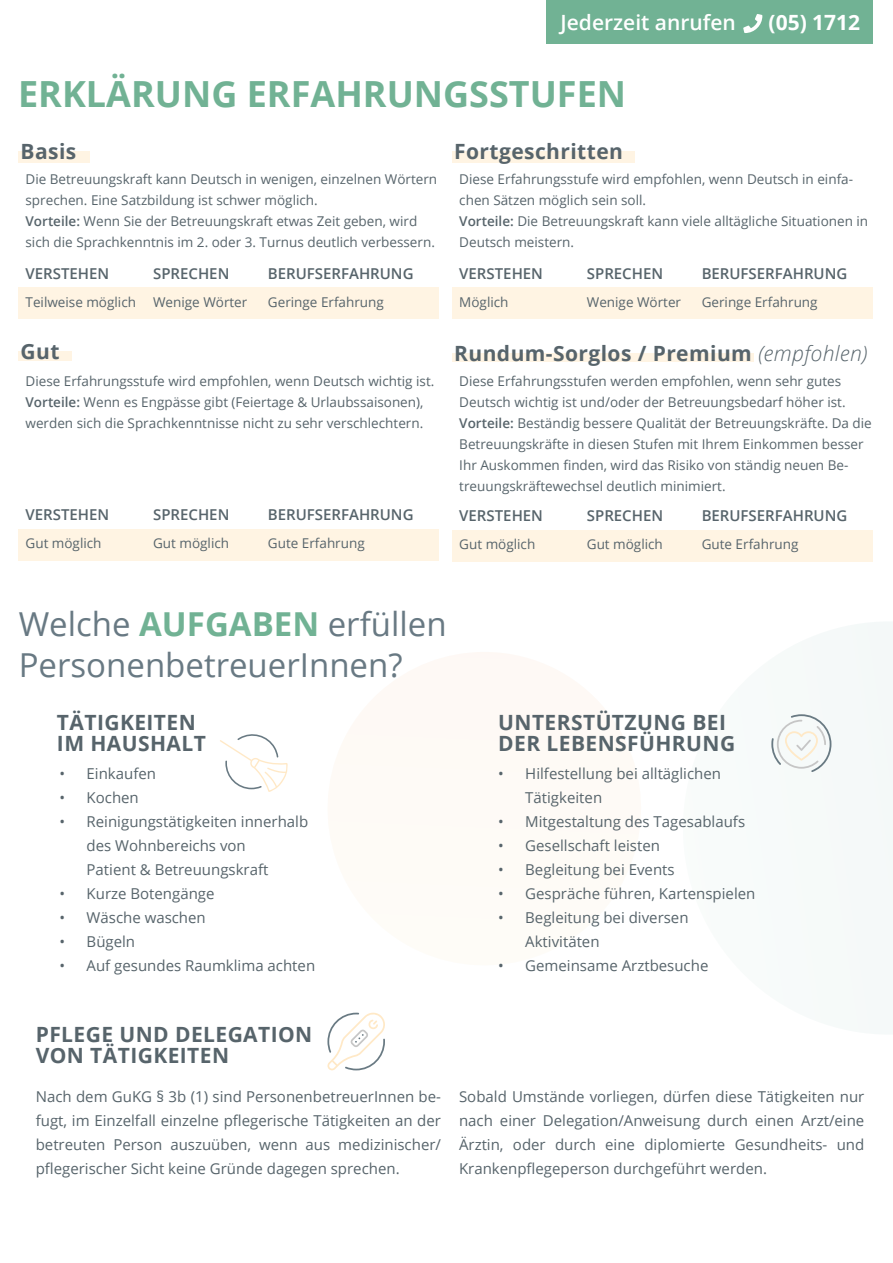
<style>
.page{position:relative;width:893px;height:1263px;background:#fff}
.page>*{position:absolute;margin:0;border:0;box-sizing:border-box;transform-origin:0 0}
.t1{font:700 36px "Open Sans";color:#71b294}
.t2{font:33px/40.5px "Open Sans";color:#687983}
.t3{font:700 21px/20.9px "Open Sans";letter-spacing:.02em;color:#57646b}
.t4{font:600 21px "Open Sans";color:#fff}
.t5{font:700 21px "Open Sans";color:#fff}
.t6{font:15px/24px "Open Sans";color:#57646b}
.t7{font:600 15px "Open Sans";color:#57646b}
.t8{font:13.5px/21px "Open Sans";color:#57646b}
.s1{font-weight:600}
.s2{font-weight:300;font-style:italic}
.s3{font-weight:700;color:#71b294}
</style>
<div class="page">
<div style="left:812px;top:622px;width:81px;height:260px;background:#f5f9f9"></div>
<div style="left:18px;top:151px;width:71px;height:12px;background:#fff4e3"></div>
<div style="left:18px;top:288px;width:421px;height:31px;background:#fff4e3"></div>
<div style="left:452px;top:151px;width:183px;height:12px;background:#fff4e3"></div>
<div style="left:452px;top:288px;width:421px;height:31px;background:#fff4e3"></div>
<div style="left:18px;top:351px;width:53px;height:10px;background:#fff4e3"></div>
<div style="left:18px;top:529px;width:421px;height:31px;background:#fff4e3"></div>
<div style="left:452px;top:353px;width:301px;height:8px;background:#fff4e3"></div>
<div style="left:452px;top:530px;width:421px;height:31px;background:#fff4e3"></div>
<svg style="left:771px;top:714px;width:60px;height:58px"></svg>
<svg style="left:220px;top:734px;width:68px;height:58px"></svg>
<svg style="left:327px;top:1012px;width:58px;height:58px"></svg>
<div style="left:547px;top:0;width:326px;height:44px;background:#71b294"></div>
<svg style="left:743px;top:14px;width:19px;height:19px"></svg>
<h3 class="t4" style="left:561px;top:8px;width:177px">Jederzeit anrufen</h3>
<h3 class="t5" style="left:769px;top:7px;width:93px">(05) 1712</h3>
<h1 class="t1" style="left:18px;top:68px;width:609px">ERKLÄRUNG ERFAHRUNGSSTUFEN</h1>
<h3 class="t3" style="left:21px;top:140px;width:57px">Basis</h3>
<p class="t8" style="left:26px;top:168px;width:413px">Die Betreuungskraft kann Deutsch in wenigen, einzelnen Wörtern sprechen. Eine Satzbildung ist schwer möglich.<br><span class="s1">Vorteile:</span> Wenn Sie der Betreuungskraft etwas Zeit geben, wird sich die Sprachkenntnis im 2. oder 3. Turnus deutlich verbessern.</p>
<p class="t7" style="left:26px;top:263px;width:85px">VERSTEHEN</p>
<p class="t7" style="left:153px;top:263px;width:78px">SPRECHEN</p>
<p class="t7" style="left:268px;top:263px;width:147px">BERUFSERFAHRUNG</p>
<p class="t8" style="left:26px;top:291px;width:112px">Teilweise möglich</p>
<p class="t8" style="left:153px;top:291px;width:96px">Wenige Wörter</p>
<p class="t8" style="left:268px;top:291px;width:117px">Geringe Erfahrung</p>
<h3 class="t3" style="left:21px;top:340px;width:40px">Gut</h3>
<p class="t8" style="left:26px;top:370px;width:410px">Diese Erfahrungsstufe wird empfohlen, wenn Deutsch wichtig ist.<br><span class="s1">Vorteile:</span> Wenn es Engpässe gibt (Feiertage &amp; Urlaubssaisonen), werden sich die Sprachkenntnisse nicht zu sehr verschlechtern.</p>
<p class="t7" style="left:26px;top:504px;width:85px">VERSTEHEN</p>
<p class="t7" style="left:153px;top:504px;width:78px">SPRECHEN</p>
<p class="t7" style="left:268px;top:504px;width:147px">BERUFSERFAHRUNG</p>
<p class="t8" style="left:26px;top:532px;width:78px">Gut möglich</p>
<p class="t8" style="left:153px;top:532px;width:78px">Gut möglich</p>
<p class="t8" style="left:268px;top:532px;width:98px">Gute Erfahrung</p>
<h3 class="t3" style="left:454px;top:140px;width:170px">Fortgeschritten</h3>
<p class="t8" style="left:459px;top:168px;width:410px">Diese Erfahrungsstufe wird empfohlen, wenn Deutsch in einfa&shy;chen Sätzen möglich sein soll.<br><span class="s1">Vorteile:</span> Die Betreuungskraft kann viele alltägliche Situationen in Deutsch meistern.</p>
<p class="t7" style="left:459px;top:263px;width:85px">VERSTEHEN</p>
<p class="t7" style="left:587px;top:263px;width:78px">SPRECHEN</p>
<p class="t7" style="left:702px;top:263px;width:147px">BERUFSERFAHRUNG</p>
<p class="t8" style="left:459px;top:291px;width:51px">Möglich</p>
<p class="t8" style="left:587px;top:291px;width:96px">Wenige Wörter</p>
<p class="t8" style="left:702px;top:291px;width:117px">Geringe Erfahrung</p>
<h3 class="t3" style="left:454px;top:342px;width:415px">Rundum-Sorglos / Premium <span class="s2">(empfohlen)</span></h3>
<p class="t8" style="left:459px;top:370px;width:414px">Diese Erfahrungsstufen werden empfohlen, wenn sehr gutes Deutsch wichtig ist und/oder der Betreuungsbedarf höher ist.<br><span class="s1">Vorteile:</span> Beständig bessere Qualität der Betreuungskräfte. Da die Betreuungskräfte in diesen Stufen mit Ihrem Einkommen besser Ihr Auskommen finden, wird das Risiko von ständig neuen Be&shy;treuungskräftewechsel deutlich minimiert.</p>
<p class="t7" style="left:459px;top:505px;width:85px">VERSTEHEN</p>
<p class="t7" style="left:587px;top:505px;width:78px">SPRECHEN</p>
<p class="t7" style="left:702px;top:505px;width:147px">BERUFSERFAHRUNG</p>
<p class="t8" style="left:459px;top:533px;width:78px">Gut möglich</p>
<p class="t8" style="left:587px;top:533px;width:78px">Gut möglich</p>
<p class="t8" style="left:702px;top:533px;width:98px">Gute Erfahrung</p>
<h2 class="t2" style="left:19px;top:603px;width:429px">Welche <span class="s3">AUFGABEN</span> erfüllen<br>PersonenbetreuerInnen?</h2>
<h3 class="t3" style="left:57px;top:711px;width:150px">TÄTIGKEITEN<br>IM HAUSHALT</h3>
<h3 class="t3" style="left:498px;top:711px;width:238px">UNTERSTÜTZUNG BEI<br>DER LEBENSFÜHRUNG</h3>
<p class="t6" style="left:60px;top:761px;width:98px">• Einkaufen</p>
<p class="t6" style="left:60px;top:785px;width:81px">• Kochen</p>
<p class="t6" style="left:87px;top:809px;width:223px;text-indent:-27px">• Reinigungstätigkeiten innerhalb des Wohnbereichs von<br>Patient &amp; Betreuungskraft</p>
<p class="t6" style="left:60px;top:881px;width:156px">• Kurze Botengänge</p>
<p class="t6" style="left:60px;top:905px;width:148px">• Wäsche waschen</p>
<p class="t6" style="left:60px;top:929px;width:77px">• Bügeln</p>
<p class="t6" style="left:60px;top:953px;width:257px">• Auf gesundes Raumklima achten</p>
<h3 class="t3" style="left:36px;top:1024px;width:278px">PFLEGE UND DELEGATION<br>VON TÄTIGKEITEN</h3>
<p class="t6" style="left:525px;top:761px;width:197px;text-indent:-27px">• Hilfestellung bei alltäglichen<br>Tätigkeiten</p>
<p class="t6" style="left:498px;top:809px;width:248px">• Mitgestaltung des Tagesablaufs</p>
<p class="t6" style="left:498px;top:833px;width:163px">• Gesellschaft leisten</p>
<p class="t6" style="left:498px;top:857px;width:178px">• Begleitung bei Events</p>
<p class="t6" style="left:498px;top:881px;width:259px">• Gespräche führen, Kartenspielen</p>
<p class="t6" style="left:525px;top:905px;width:165px;text-indent:-27px">• Begleitung bei diversen<br>Aktivitäten</p>
<p class="t6" style="left:498px;top:953px;width:212px">• Gemeinsame Arztbesuche</p>
<p class="t6" style="left:36px;top:1084px;width:407px;text-align:justify">Nach dem GuKG § 3b (1) sind PersonenbetreuerInnen be&shy;fugt, im Einzelfall einzelne pflegerische Tätigkeiten an der betreuten Person auszuüben, wenn aus medizinischer/ pflegerischer Sicht keine Gründe dagegen sprechen.</p>
<p class="t6" style="left:459px;top:1084px;width:407px;text-align:justify">Sobald Umstände vorliegen, dürfen diese Tätigkeiten nur nach einer Delegation/Anweisung durch einen Arzt/eine Ärztin, oder durch eine diplomierte Gesundheits- und Krankenpflegeperson durchgeführt werden.</p>
</div>
